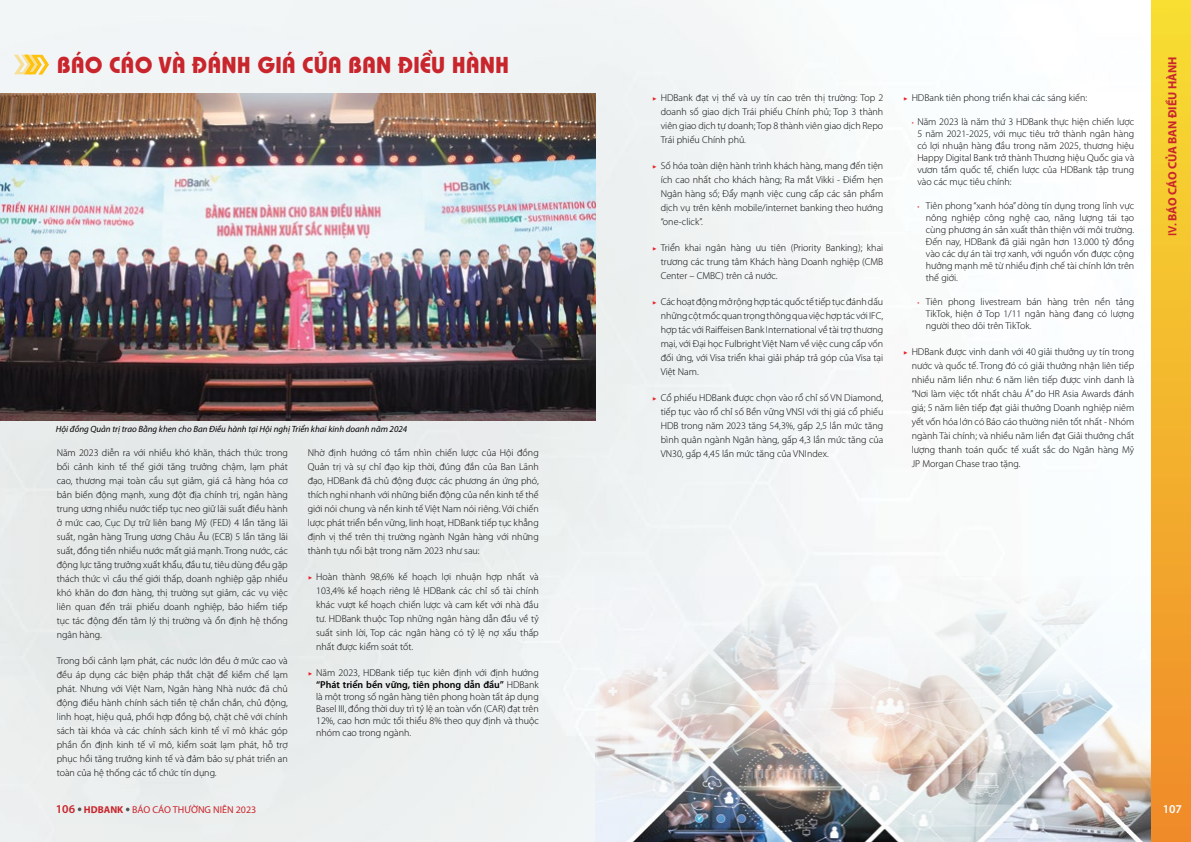
<style>
.page{position:relative;width:1191px;height:842px;background:#fff}
.page>*{position:absolute;margin:0;border:0;box-sizing:border-box;transform-origin:0 0}
.t1{font:700 23px "UTD Bauhaus";color:#c9252c}
.t2{font:700 12px "Myriad Pro";color:#c9252c}
.t3{font:600 12px "Myriad Pro";color:#fff}
.t4{font:300 10px/14px "Myriad Pro";color:#000;text-align:justify}
.t5{font:10px "Myriad Pro";color:#c9252c}
.t6{font:italic 9px "Myriad Pro";color:#000}
.s1{font-family:"Montserrat";font-size:8px;color:#ed1d24}
.s2{font-weight:600}
.s3{font-size:8px;color:#ed1d24}
.s4{font-weight:600;font-size:12px}
.s5{font-weight:700}
</style>
<div class="page">
<img style="left:0;top:0;width:967px;height:842px">
<svg style="left:14px;top:55px;width:35px;height:19px"></svg>
<img style="left:0;top:94px;width:595px;height:327px">
<img style="left:595px;top:577px;width:556px;height:265px">
<svg style="left:1151px;top:0;width:40px;height:842px;background:#f3b42d"></svg>
<svg style="left:78px;top:807px;width:3px;height:4px"></svg>
<h1 class="t1" style="left:57px;top:49px;width:454px">BÁO CÁO VÀ ĐÁNH GIÁ CỦA BAN ĐIỀU HÀNH</h1>
<p class="t6" style="left:56px;top:423px;width:353px">Hội đồng Quản trị trao Bằng khen cho Ban Điều hành tại Hội nghị Triển khai kinh doanh năm 2024</p>
<p class="t4" style="left:57px;top:445px;width:233px">Năm 2023 diễn ra với nhiều khó khăn, thách thức trong bối cảnh kinh tế thế giới tăng trưởng chậm, lạm phát cao, thương mại toàn cầu sụt giảm, giá cả hàng hóa cơ bản biến động mạnh, xung đột địa chính trị, ngân hàng trung ương nhiều nước tiếp tục neo giữ lãi suất điều hành ở mức cao, Cục Dự trữ liên bang Mỹ (FED) 4 lần tăng lãi suất, ngân hàng Trung ương Châu Âu (ECB) 5 lần tăng lãi suất, đồng tiền nhiều nước mất giá mạnh. Trong nước, các động lực tăng trưởng xuất khẩu, đầu tư, tiêu dùng đều gặp thách thức vì cầu thế giới thấp, doanh nghiệp gặp nhiều khó khăn do đơn hàng, thị trường sụt giảm, các vụ việc liên quan đến trái phiếu doanh nghiệp, bảo hiểm tiếp tục tác động đến tâm lý thị trường và ổn định hệ thống ngân hàng.</p>
<p class="t4" style="left:57px;top:653px;width:233px">Trong bối cảnh lạm phát, các nước lớn đều ở mức cao và đều áp dụng các biện pháp thắt chặt để kiềm chế lạm phát. Nhưng với Việt Nam, Ngân hàng Nhà nước đã chủ động điều hành chính sách tiền tệ chắn chắn, chủ động, linh hoạt, hiệu quả, phối hợp đồng bộ, chặt chẽ với chính sách tài khóa và các chính sách kinh tế vĩ mô khác góp phần ổn định kinh tế vĩ mô, kiểm soát lạm phát, hỗ trợ phục hồi tăng trưởng kinh tế và đảm bảo sự phát triển an toàn của hệ thống các tổ chức tín dụng.</p>
<p class="t4" style="left:308px;top:445px;width:233px">Nhờ định hướng có tầm nhìn chiến lược của Hội đồng Quản trị và sự chỉ đạo kịp thời, đúng đắn của Ban Lãnh đạo, HDBank đã chủ động được các phương án ứng phó, thích nghi nhanh với những biến động của nền kinh tế thế giới nói chung và nền kinh tế Việt Nam nói riêng. Với chiến lược phát triển bền vững, linh hoạt, HDBank tiếp tục khẳng định vị thế trên thị trường ngành Ngân hàng với những thành tựu nổi bật trong năm 2023 như sau:</p>
<p class="t4" style="left:316px;top:569px;width:224px;text-indent:-9px"><span class="s1">▶</span> Hoàn thành 98,6% kế hoạch lợi nhuận hợp nhất và 103,4% kế hoạch riêng lẻ HDBank các chỉ số tài chính khác vượt kế hoạch chiến lược và cam kết với nhà đầu tư. HDBank thuộc Top những ngân hàng dẫn đầu về tỷ suất sinh lời, Top các ngân hàng có tỷ lệ nợ xấu thấp nhất được kiểm soát tốt.</p>
<p class="t4" style="left:316px;top:666px;width:224px;line-height:12px;text-indent:-9px"><span class="s1">▶</span> Năm 2023, HDBank tiếp tục kiên định với định hướng <span class="s2">“Phát triển bền vững, tiên phong dẫn đầu”</span> HDBank là một trong số ngân hàng tiên phong hoàn tất áp dụng Basel III, đồng thời duy trì tỷ lệ an toàn vốn (CAR) đạt trên 12%, cao hơn mức tối thiểu 8% theo quy định và thuộc nhóm cao trong ngành.</p>
<p class="t4" style="left:660px;top:91px;width:224px;text-indent:-9px"><span class="s1">▶</span> HDBank đạt vị thế và uy tín cao trên thị trường: Top 2 doanh số giao dịch Trái phiếu Chính phủ; Top 3 thành viên giao dịch tự doanh; Top 8 thành viên giao dịch Repo Trái phiếu Chính phủ.</p>
<p class="t4" style="left:660px;top:159px;width:224px;text-indent:-9px"><span class="s1">▶</span> Số hóa toàn diện hành trình khách hàng, mang đến tiện ích cao nhất cho khách hàng; Ra mắt Vikki - Điểm hẹn Ngân hàng số; Đẩy mạnh việc cung cấp các sản phẩm dịch vụ trên kênh mobile/internet banking theo hướng “one-click”.</p>
<p class="t4" style="left:660px;top:241px;width:224px;text-indent:-9px"><span class="s1">▶</span> Triển khai ngân hàng ưu tiên (Priority Banking); khai trương các trung tâm Khách hàng Doanh nghiệp (CMB Center – CMBC) trên cả nước.</p>
<p class="t4" style="left:660px;top:295px;width:224px;text-indent:-9px"><span class="s1">▶</span> Các hoạt động mở rộng hợp tác quốc tế tiếp tục đánh dấu những cột mốc quan trọng thông qua việc hợp tác với IFC, hợp tác với Raiffeisen Bank International về tài trợ thương mại, với Đại học Fulbright Việt Nam về việc cung cấp vốn đối ứng, với Visa triển khai giải pháp trả góp của Visa tại Việt Nam.</p>
<p class="t4" style="left:660px;top:391px;width:224px;text-indent:-9px"><span class="s1">▶</span> Cổ phiếu HDBank được chọn vào rổ chỉ số VN Diamond, tiếp tục vào rổ chỉ số Bền vững VNSI với thị giá cổ phiếu HDB trong năm 2023 tăng 54,3%, gấp 2,5 lần mức tăng bình quân ngành Ngân hàng, gấp 4,3 lần mức tăng của VN30, gấp 4,45 lần mức tăng của VNIndex.</p>
<p class="t4" style="left:903px;top:91px;width:186px"><span class="s1">▶</span> HDBank tiên phong triển khai các sáng kiến:</p>
<p class="t4" style="left:917px;top:116px;width:218px;line-height:12px;text-indent:-6px"><span class="s3">•</span> Năm 2023 là năm thứ 3 HDBank thực hiện chiến lược 5 năm 2021-2025, với mục tiêu trở thành ngân hàng có lợi nhuận hàng đầu trong năm 2025, thương hiệu Happy Digital Bank trở thành Thương hiệu Quốc gia và vươn tầm quốc tế, chiến lược của HDBank tập trung vào các mục tiêu chính:</p>
<p class="t4" style="left:926px;top:200px;width:210px;line-height:12px;text-indent:-8px"><span class="s3">•</span> Tiên phong “xanh hóa” dòng tín dụng trong lĩnh vực nông nghiệp công nghệ cao, năng lượng tái tạo cùng phương án sản xuất thân thiện với môi trường.<br>Đến nay, HDBank đã giải ngân hơn 13.000 tỷ đồng vào các dự án tài trợ xanh, với nguồn vốn được cộng hưởng mạnh mẽ từ nhiều định chế tài chính lớn trên thế giới.</p>
<p class="t4" style="left:926px;top:296px;width:210px;line-height:12px;text-indent:-8px"><span class="s3">•</span> Tiên phong livestream bán hàng trên nền tảng TikTok, hiện ở Top 1/11 ngân hàng đang có lượng người theo dõi trên TikTok.</p>
<p class="t4" style="left:911px;top:345px;width:224px;text-indent:-9px"><span class="s1">▶</span> HDBank được vinh danh với 40 giải thưởng uy tín trong nước và quốc tế. Trong đó có giải thưởng nhận liên tiếp nhiều năm liền như: 6 năm liên tiếp được vinh danh là “Nơi làm việc tốt nhất châu Á” do HR Asia Awards đánh giá; 5 năm liên tiếp đạt giải thưởng Doanh nghiệp niêm yết vốn hóa lớn có Báo cáo thường niên tốt nhất - Nhóm ngành Tài chính; và nhiều năm liền đạt Giải thưởng chất lượng thanh toán quốc tế xuất sắc do Ngân hàng Mỹ JP Morgan Chase trao tặng.</p>
<p class="t2" style="left:1164px;top:236px;width:181px;rotate:-90deg"><span class="s2">IV.</span> BÁO CÁO CỦA BAN ĐIỀU HÀNH</p>
<p class="t5" style="left:56px;top:803px;width:202px"><span class="s4">106</span> <span class="s5">HDBANK</span> BÁO CÁO THƯỜNG NIÊN 2023</p>
<p class="t3" style="left:1162px;top:801px;width:21px">107</p>
</div>
